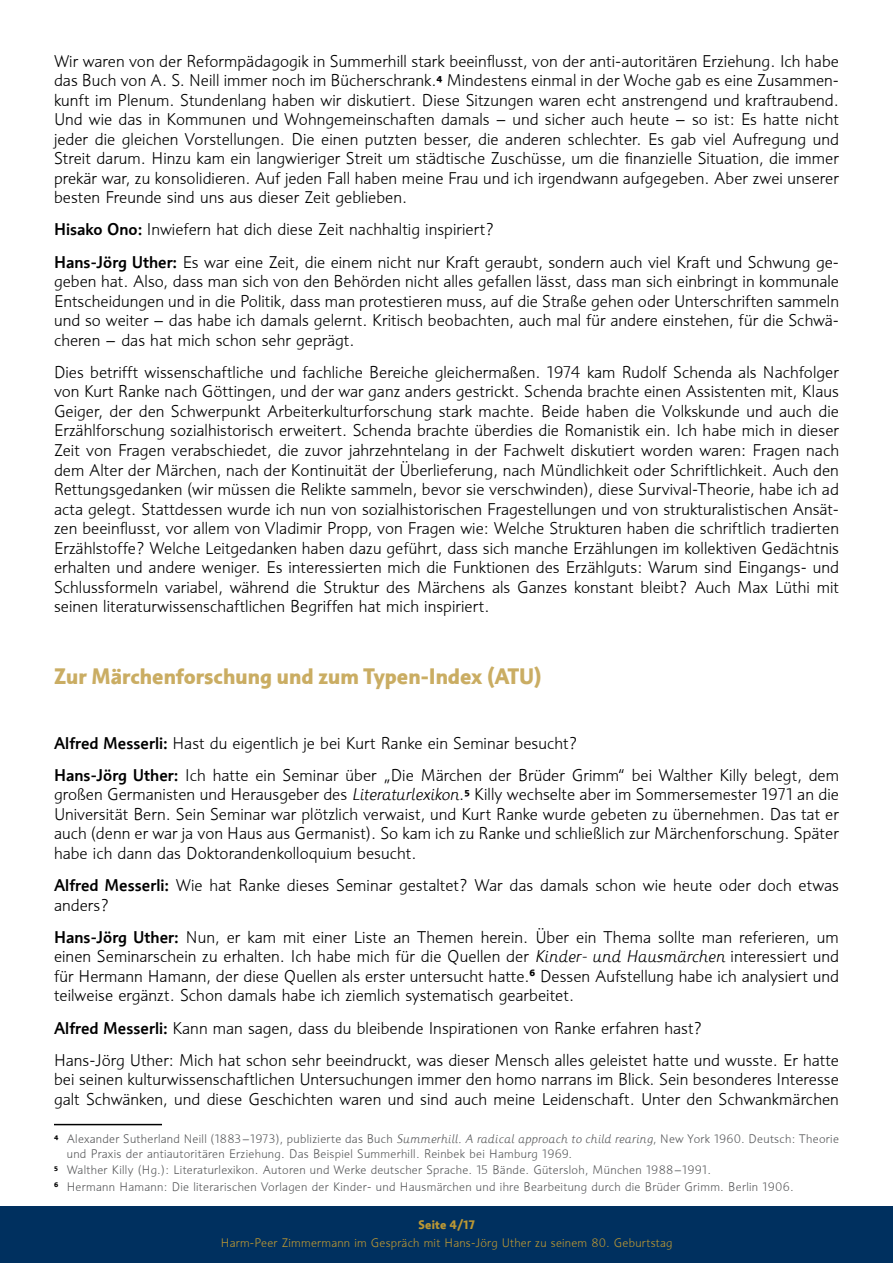
<style>
.page{position:relative;width:893px;height:1263px;background:#fff}
.page>*{position:absolute;margin:0;border:0;box-sizing:border-box;transform-origin:0 0}
.t1{font:700 21.75px "Informa";color:#caad63}
.t2{font:300 16.5px/19.5px "Informa";letter-spacing:.005em;color:#000;text-align:justify}
.t3{font:300 12px/14.4px "Informa";letter-spacing:.025em;color:#58595b}
.t4{font:300 12px "Informa";letter-spacing:.02em;color:#bc9834}
.t5{font:700 12px "Informa";letter-spacing:.02em;color:#bc9834}
.s1{font-weight:500}
.s2{font-style:italic}
</style>
<div class="page">
<div style="left:0;top:1205px;width:893px;height:58px;background:#00305f"></div>
<hr style="left:54px;top:1124px;width:108px;height:1px;background:#000">
<p class="t2" style="left:54px;top:51px;width:786px">Wir waren von der Reformpädagogik in Summerhill stark beeinflusst, von der anti-autoritären Erziehung. Ich habe das Buch von A. S. Neill immer noch im Bücherschrank.<sup>4</sup> Mindestens einmal in der Woche gab es eine Zusammen&shy;kunft im Plenum. Stundenlang haben wir diskutiert. Diese Sitzungen waren echt anstrengend und kraftraubend.<br>Und wie das in Kommunen und Wohngemeinschaften damals – und sicher auch heute – so ist: Es hatte nicht jeder die gleichen Vorstellungen. Die einen putzten besser, die anderen schlechter. Es gab viel Aufregung und Streit darum. Hinzu kam ein langwieriger Streit um städtische Zuschüsse, um die finanzielle Situation, die immer prekär war, zu konsolidieren. Auf jeden Fall haben meine Frau und ich irgendwann aufgegeben. Aber zwei unserer besten Freunde sind uns aus dieser Zeit geblieben.</p>
<p class="t2" style="left:54px;top:213px;width:786px;line-height:32.2px"><span class="s1">Hisako Ono:</span> Inwiefern hat dich diese Zeit nachhaltig inspiriert?<br><span class="s1">Hans-Jörg Uther:</span> Es war eine Zeit, die einem nicht nur Kraft geraubt, sondern auch viel Kraft und Schwung ge-</p>
<p class="t2" style="left:54px;top:272px;width:787px">geben hat. Also, dass man sich von den Behörden nicht alles gefallen lässt, dass man sich einbringt in kommunale Entscheidungen und in die Politik, dass man protestieren muss, auf die Straße gehen oder Unterschriften sammeln und so weiter – das habe ich damals gelernt. Kritisch beobachten, auch mal für andere einstehen, für die Schwä&shy;cheren – das hat mich schon sehr geprägt.</p>
<p class="t2" style="left:54px;top:362px;width:787px">Dies betrifft wissenschaftliche und fachliche Bereiche gleichermaßen. 1974 kam Rudolf Schenda als Nachfolger von Kurt Ranke nach Göttingen, und der war ganz anders gestrickt. Schenda brachte einen Assistenten mit, Klaus Geiger, der den Schwerpunkt Arbeiterkulturforschung stark machte. Beide haben die Volkskunde und auch die Erzählforschung sozialhistorisch erweitert. Schenda brachte überdies die Romanistik ein. Ich habe mich in dieser Zeit von Fragen verabschiedet, die zuvor jahrzehntelang in der Fachwelt diskutiert worden waren: Fragen nach dem Alter der Märchen, nach der Kontinuität der Überlieferung, nach Mündlichkeit oder Schriftlichkeit. Auch den Rettungsgedanken (wir müssen die Relikte sammeln, bevor sie verschwinden), diese Survival-Theorie, habe ich ad acta gelegt. Stattdessen wurde ich nun von sozialhistorischen Fragestellungen und von strukturalistischen Ansät&shy;zen beeinflusst, vor allem von Vladimir Propp, von Fragen wie: Welche Strukturen haben die schriftlich tradierten Erzählstoffe? Welche Leitgedanken haben dazu geführt, dass sich manche Erzählungen im kollektiven Gedächtnis erhalten und andere weniger. Es interessierten mich die Funktionen des Erzählguts: Warum sind Eingangs- und Schlussformeln variabel, während die Struktur des Märchens als Ganzes konstant bleibt? Auch Max Lüthi mit seinen literaturwissenschaftlichen Begriffen hat mich inspiriert.</p>
<h1 class="t1" style="left:54px;top:663px;width:489px">Zur Märchenforschung und zum Typen-Index (ATU)</h1>
<p class="t2" style="left:54px;top:727px;width:786px;line-height:32.2px"><span class="s1">Alfred Messerli:</span> Hast du eigentlich je bei Kurt Ranke ein Seminar besucht?<br><span class="s1">Hans-Jörg Uther:</span> Ich hatte ein Seminar über „Die Märchen der Brüder Grimm“ bei Walther Killy belegt, dem</p>
<p class="t2" style="left:54px;top:785px;width:786px">großen Germanisten und Herausgeber des <span class="s2">Literaturlexikon</span>.<sup>5</sup> Killy wechselte aber im Sommersemester 1971 an die Universität Bern. Sein Seminar war plötzlich verwaist, und Kurt Ranke wurde gebeten zu übernehmen. Das tat er auch (denn er war ja von Haus aus Germanist). So kam ich zu Ranke und schließlich zur Märchenforschung. Später habe ich dann das Doktorandenkolloquium besucht.</p>
<p class="t2" style="left:54px;top:875px;width:786px"><span class="s1">Alfred Messerli:</span> Wie hat Ranke dieses Seminar gestaltet? War das damals schon wie heute oder doch etwas anders?</p>
<p class="t2" style="left:54px;top:927px;width:786px"><span class="s1">Hans-Jörg Uther:</span> Nun, er kam mit einer Liste an Themen herein. Über ein Thema sollte man referieren, um einen Seminarschein zu erhalten. Ich habe mich für die Quellen der <span class="s2">Kinder- und Hausmärchen</span> interessiert und für Hermann Hamann, der diese Quellen als erster untersucht hatte.<sup>6</sup> Dessen Aufstellung habe ich analysiert und teilweise ergänzt. Schon damals habe ich ziemlich systematisch gearbeitet.</p>
<p class="t2" style="left:54px;top:1012px;width:786px;line-height:32.2px"><span class="s1">Alfred Messerli:</span> Kann man sagen, dass du bleibende Inspirationen von Ranke erfahren hast?<br>Hans-Jörg Uther: Mich hat schon sehr beeindruckt, was dieser Mensch alles geleistet hatte und wusste. Er hatte</p>
<p class="t2" style="left:54px;top:1070px;width:786px">bei seinen kulturwissenschaftlichen Untersuchungen immer den homo narrans im Blick. Sein besonderes Interesse galt Schwänken, und diese Geschichten waren und sind auch meine Leidenschaft. Unter den Schwankmärchen</p>
<p class="t3" style="left:67px;top:1132px;width:774px;text-indent:-13px"><sup>4</sup> Alexander Sutherland Neill (1883–1973), publizierte das Buch <span class="s2">Summerhill. A radical approach to child rearing</span>, New York 1960. Deutsch: Theorie und Praxis der antiautoritären Erziehung. Das Beispiel Summerhill. Reinbek bei Hamburg 1969.</p>
<p class="t3" style="left:54px;top:1162px;width:741px;line-height:16.5px"><sup>5</sup> Walther Killy (Hg.): Literaturlexikon. Autoren und Werke deutscher Sprache. 15 Bände. Gütersloh, München 1988–1991.<br><sup>6</sup> Hermann Hamann: Die literarischen Vorlagen der Kinder- und Hausmärchen und ihre Bearbeitung durch die Brüder Grimm. Berlin 1906.</p>
<p class="t5" style="left:418px;top:1217px;width:58px">Seite 4/17</p>
<p class="t4" style="left:221px;top:1236px;width:453px">Harm-Peer Zimmermann im Gespräch mit Hans-Jörg Uther zu seinem 80. Geburtstag</p>
</div>
